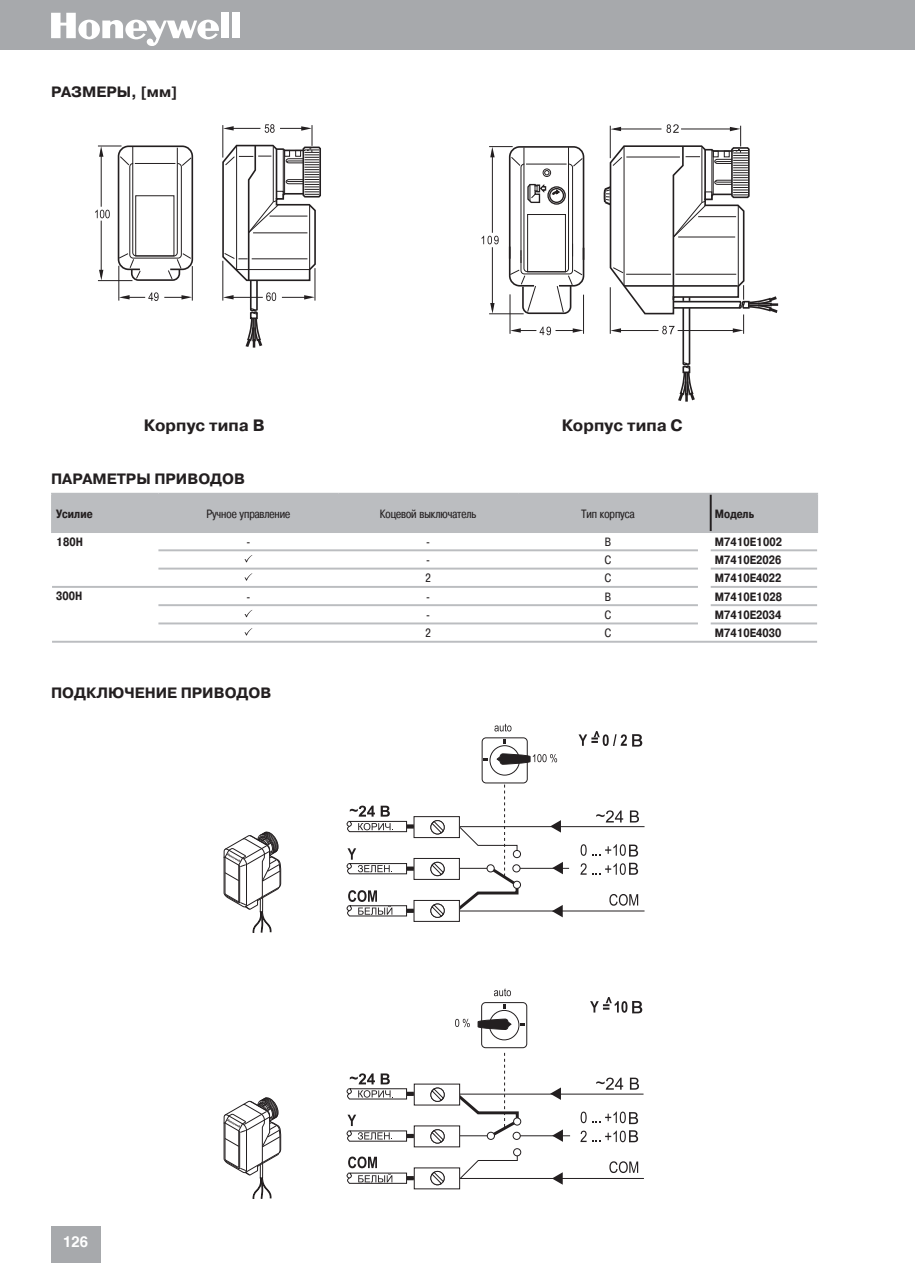
<style>
.page{position:relative;width:915px;height:1263px;background:#fff}
.page>*{position:absolute;margin:0;border:0;box-sizing:border-box;transform-origin:0 0}
.t1{font:700 16.5px "Pragmatica C";color:#231f20}
.t2{font:700 15px "Pragmatica C";color:#231f20}
.t3{font:700 15px "Helvetica cyr";color:#fff}
.t4{font:700 12px "Pragmatica Cond C";color:#231f20}
.t5{font:12px "Pragmatica Cond C";color:#231f20}
</style>
<div class="page">
<div style="left:51px;top:1227px;width:49px;height:36px;background:#a7a9ac"></div>
<div style="left:0;top:0;width:914px;height:49px;background:#a7a9ac"></div>
<div style="left:221px;top:13px;width:8px;height:25px;background:#fff"></div>
<div style="left:232px;top:13px;width:7px;height:25px;background:#fff"></div>
<svg style="left:51px;top:13px;width:168px;height:33px"></svg>
<div style="left:53px;top:495px;width:762px;height:36px;background:#bbbdc0"></div>
<hr style="left:51px;top:493px;width:107px;height:2px;background:#bbbdc0">
<hr style="left:51px;top:495px;width:2px;height:36px;background:#bbbdc0">
<hr style="left:158px;top:493px;width:180px;height:2px;background:#bbbdc0">
<hr style="left:157px;top:495px;width:2px;height:36px;background:#bbbdc0">
<hr style="left:338px;top:493px;width:180px;height:2px;background:#bbbdc0">
<hr style="left:337px;top:495px;width:2px;height:36px;background:#bbbdc0">
<hr style="left:518px;top:493px;width:299px;height:2px;background:#bbbdc0">
<hr style="left:815px;top:495px;width:2px;height:36px;background:#bbbdc0">
<hr style="left:51px;top:531px;width:766px;height:2px;background:#bbbdc0">
<hr style="left:158px;top:549px;width:539px;height:2px;background:#bbbdc0">
<hr style="left:710px;top:549px;width:106px;height:2px;background:#bbbdc0">
<hr style="left:158px;top:568px;width:539px;height:2px;background:#bbbdc0">
<hr style="left:710px;top:568px;width:106px;height:2px;background:#bbbdc0">
<hr style="left:52px;top:586px;width:645px;height:2px;background:#bbbdc0">
<hr style="left:710px;top:586px;width:106px;height:2px;background:#bbbdc0">
<hr style="left:158px;top:604px;width:539px;height:2px;background:#bbbdc0">
<hr style="left:710px;top:604px;width:106px;height:2px;background:#bbbdc0">
<hr style="left:158px;top:622px;width:539px;height:2px;background:#bbbdc0">
<hr style="left:710px;top:622px;width:106px;height:2px;background:#bbbdc0">
<hr style="left:52px;top:641px;width:764px;height:2px;background:#bbbdc0">
<hr style="left:517px;top:495px;width:2px;height:36px;background:#bbbdc0">
<hr style="left:696px;top:495px;width:2px;height:36px;background:#bbbdc0">
<hr style="left:709px;top:495px;width:2px;height:36px;background:#231f20">
<svg style="left:244px;top:555px;width:8px;height:7px"></svg>
<svg style="left:244px;top:573px;width:8px;height:8px"></svg>
<svg style="left:244px;top:610px;width:8px;height:7px"></svg>
<svg style="left:244px;top:628px;width:8px;height:8px"></svg>
<hr style="left:406px;top:911px;width:238px;height:1px;background:#231f20">
<hr style="left:406px;top:826px;width:238px;height:1px;background:#231f20">
<svg style="left:550px;top:820px;width:10px;height:12px"></svg>
<svg style="left:551px;top:905px;width:11px;height:12px"></svg>
<div style="left:413px;top:858px;width:46px;height:22px;border:1px solid #231f20"></div>
<div style="left:414px;top:900px;width:45px;height:21px;background:#fff"></div>
<div style="left:413px;top:900px;width:46px;height:22px;border:1px solid #231f20"></div>
<div style="left:414px;top:817px;width:45px;height:20px;background:#fff"></div>
<div style="left:413px;top:816px;width:46px;height:22px;border:1px solid #231f20"></div>
<hr style="left:518px;top:868px;width:51px;height:1px;background:#231f20">
<hr style="left:350px;top:1094px;width:293px;height:1px;background:#231f20">
<hr style="left:350px;top:1178px;width:293px;height:1px;background:#231f20">
<div style="left:414px;top:1168px;width:45px;height:21px;background:#fff"></div>
<div style="left:414px;top:1084px;width:45px;height:21px;background:#fff"></div>
<hr style="left:518px;top:1135px;width:52px;height:1px;background:#231f20">
<svg style="left:459px;top:1154px;width:58px;height:25px"></svg>
<div style="left:513px;top:1118px;width:8px;height:7px;border:1px solid #231f20;border-radius:50%"></div>
<div style="left:513px;top:1148px;width:8px;height:8px;border:1px solid #231f20;border-radius:50%"></div>
<svg style="left:552px;top:862px;width:10px;height:12px"></svg>
<svg style="left:451px;top:783px;width:69px;height:132px"></svg>
<svg style="left:609px;top:894px;width:29px;height:12px"></svg>
<svg style="left:580px;top:863px;width:6px;height:12px"></svg>
<svg style="left:580px;top:844px;width:6px;height:12px"></svg>
<svg style="left:609px;top:1161px;width:29px;height:12px"></svg>
<svg style="left:580px;top:1131px;width:6px;height:11px"></svg>
<svg style="left:580px;top:1111px;width:6px;height:12px"></svg>
<svg style="left:550px;top:1088px;width:10px;height:12px"></svg>
<svg style="left:553px;top:1172px;width:9px;height:13px"></svg>
<svg style="left:552px;top:1130px;width:10px;height:12px"></svg>
<svg style="left:451px;top:1052px;width:69px;height:88px"></svg>
<svg style="left:430px;top:820px;width:14px;height:14px"></svg>
<svg style="left:430px;top:862px;width:14px;height:14px"></svg>
<svg style="left:430px;top:903px;width:14px;height:15px"></svg>
<svg style="left:430px;top:1087px;width:14px;height:15px"></svg>
<svg style="left:430px;top:1129px;width:14px;height:14px"></svg>
<svg style="left:430px;top:1171px;width:14px;height:14px"></svg>
<svg style="left:494px;top:723px;width:17px;height:8px"></svg>
<svg style="left:532px;top:754px;width:25px;height:8px"></svg>
<div style="left:481px;top:737px;width:46px;height:46px;border:1px solid #231f20;border-radius:4px"></div>
<svg style="left:490px;top:746px;width:29px;height:29px"></svg>
<div style="left:489px;top:745px;width:30px;height:30px;border:1px solid #231f20;border-radius:50%"></div>
<div style="left:500px;top:754px;width:30px;height:10px;background:#231f20;border-radius:3px"></div>
<div style="left:500px;top:754px;width:30px;height:10px;border:1px solid #231f20;border-radius:3px"></div>
<svg style="left:483px;top:758px;width:5px;height:3px"></svg>
<svg style="left:503px;top:739px;width:3px;height:5px"></svg>
<svg style="left:494px;top:988px;width:17px;height:8px"></svg>
<svg style="left:455px;top:1019px;width:14px;height:8px"></svg>
<div style="left:481px;top:1002px;width:46px;height:46px;border:1px solid #231f20;border-radius:4px"></div>
<svg style="left:489px;top:1010px;width:29px;height:30px"></svg>
<div style="left:489px;top:1010px;width:30px;height:30px;border:1px solid #231f20;border-radius:50%"></div>
<div style="left:478px;top:1019px;width:29px;height:10px;background:#231f20;border-radius:3px"></div>
<div style="left:477px;top:1019px;width:31px;height:11px;border:1px solid #231f20;border-radius:3px"></div>
<svg style="left:520px;top:1023px;width:5px;height:3px"></svg>
<svg style="left:578px;top:731px;width:48px;height:15px"></svg>
<svg style="left:223px;top:831px;width:58px;height:102px"></svg>
<svg style="left:223px;top:1097px;width:58px;height:102px"></svg>
<svg style="left:632px;top:734px;width:10px;height:13px"></svg>
<svg style="left:590px;top:997px;width:52px;height:16px"></svg>
<svg style="left:596px;top:1077px;width:27px;height:13px"></svg>
<svg style="left:629px;top:1078px;width:9px;height:12px"></svg>
<svg style="left:596px;top:810px;width:27px;height:12px"></svg>
<svg style="left:629px;top:810px;width:9px;height:12px"></svg>
<svg style="left:592px;top:1111px;width:46px;height:13px"></svg>
<svg style="left:592px;top:1130px;width:46px;height:12px"></svg>
<svg style="left:592px;top:844px;width:46px;height:12px"></svg>
<svg style="left:592px;top:863px;width:46px;height:12px"></svg>
<svg style="left:346px;top:806px;width:67px;height:26px"></svg>
<svg style="left:346px;top:848px;width:67px;height:27px"></svg>
<svg style="left:346px;top:890px;width:67px;height:27px"></svg>
<svg style="left:346px;top:1073px;width:67px;height:27px"></svg>
<svg style="left:346px;top:1115px;width:67px;height:27px"></svg>
<svg style="left:346px;top:1156px;width:67px;height:28px"></svg>
<hr style="left:192px;top:266px;width:1px;height:35px;background:#231f20">
<hr style="left:118px;top:266px;width:1px;height:35px;background:#231f20">
<svg style="left:164px;top:295px;width:28px;height:5px"></svg>
<svg style="left:119px;top:292px;width:39px;height:9px"></svg>
<svg style="left:95px;top:146px;width:97px;height:136px"></svg>
<svg style="left:222px;top:124px;width:99px;height:224px"></svg>
<hr style="left:583px;top:295px;width:1px;height:39px;background:#231f20">
<hr style="left:509px;top:294px;width:1px;height:40px;background:#231f20">
<svg style="left:510px;top:327px;width:73px;height:8px"></svg>
<svg style="left:481px;top:146px;width:104px;height:169px"></svg>
<svg style="left:603px;top:124px;width:174px;height:278px"></svg>
<p class="t2" style="left:51px;top:86px;width:128px">РАЗМЕРЫ, [мм]</p>
<h1 class="t1" style="left:144px;top:419px;width:122px">Корпус типа В</h1>
<h1 class="t1" style="left:561px;top:419px;width:122px">Корпус типа С</h1>
<p class="t2" style="left:51px;top:473px;width:195px">ПАРАМЕТРЫ ПРИВОДОВ</p>
<p class="t4" style="left:56px;top:509px;width:38px">Усилие</p>
<p class="t5" style="left:206px;top:509px;width:85px">Ручное управление</p>
<p class="t5" style="left:380px;top:509px;width:98px">Коцевой выключатель</p>
<p class="t5" style="left:581px;top:509px;width:54px">Тип корпуса</p>
<p class="t4" style="left:714px;top:509px;width:41px">Модель</p>
<p class="t4" style="left:56px;top:537px;width:28px">180Н</p>
<p class="t5" style="left:246px;top:537px;width:5px">-</p>
<p class="t5" style="left:426px;top:537px;width:5px">-</p>
<p class="t5" style="left:604px;top:537px;width:8px">В</p>
<p class="t4" style="left:714px;top:537px;width:69px">M7410E1002</p>
<p class="t5" style="left:426px;top:556px;width:5px">-</p>
<p class="t5" style="left:604px;top:556px;width:8px">С</p>
<p class="t4" style="left:714px;top:556px;width:68px">M7410E2026</p>
<p class="t5" style="left:425px;top:574px;width:7px">2</p>
<p class="t5" style="left:604px;top:574px;width:8px">С</p>
<p class="t4" style="left:714px;top:574px;width:68px">M7410E4022</p>
<p class="t4" style="left:56px;top:592px;width:28px">300Н</p>
<p class="t5" style="left:246px;top:592px;width:5px">-</p>
<p class="t5" style="left:426px;top:592px;width:5px">-</p>
<p class="t5" style="left:604px;top:592px;width:8px">В</p>
<p class="t4" style="left:714px;top:592px;width:69px">M7410E1028</p>
<p class="t5" style="left:426px;top:610px;width:5px">-</p>
<p class="t5" style="left:604px;top:610px;width:8px">С</p>
<p class="t4" style="left:714px;top:610px;width:68px">M7410E2034</p>
<p class="t5" style="left:425px;top:629px;width:7px">2</p>
<p class="t5" style="left:604px;top:629px;width:8px">С</p>
<p class="t4" style="left:714px;top:629px;width:68px">M7410E4030</p>
<p class="t2" style="left:51px;top:688px;width:222px">ПОДКЛЮЧЕНИЕ ПРИВОДОВ</p>
<p class="t3" style="left:63px;top:1233px;width:27px">126</p>
</div>
